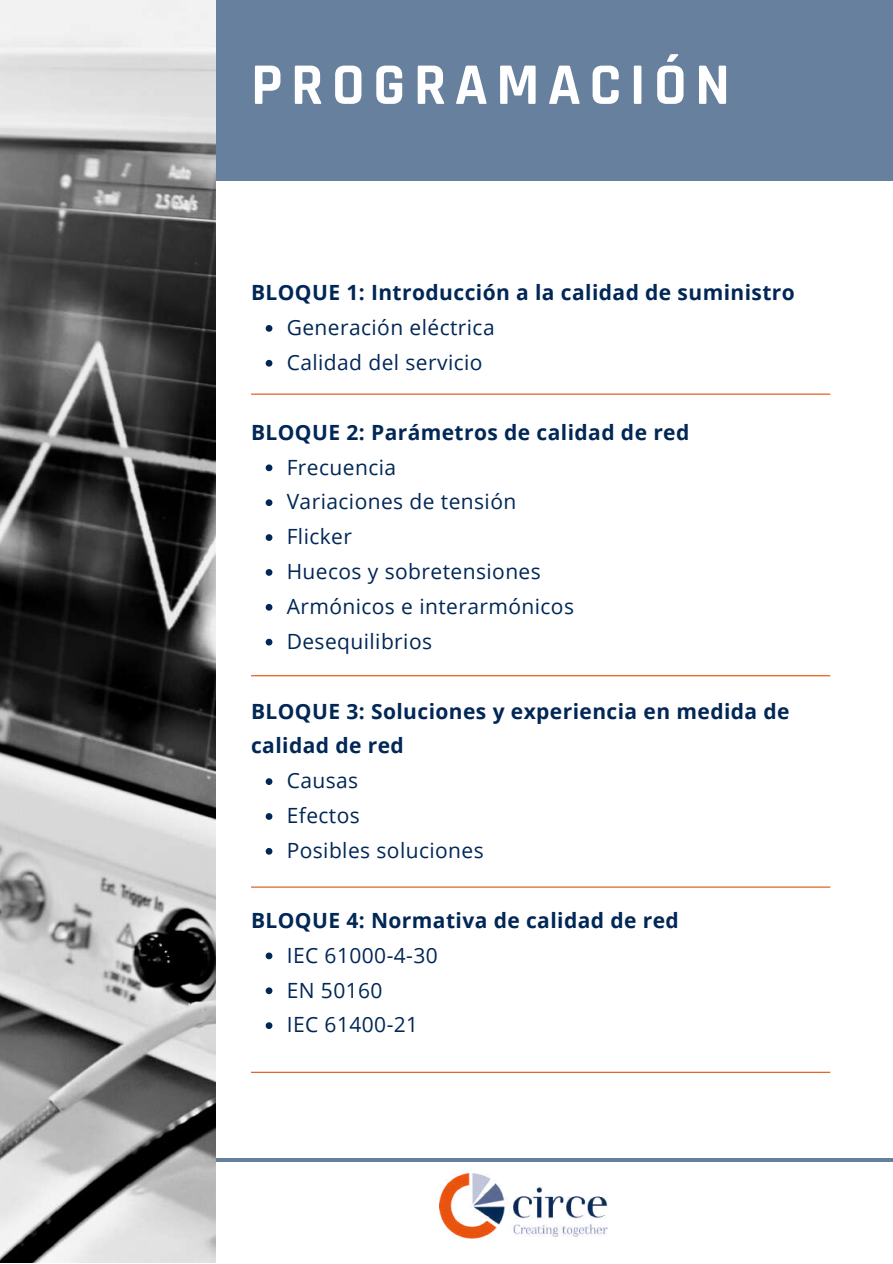
<style>
.page{position:relative;width:893px;height:1264px;background:#fff}
.page>*{position:absolute;margin:0;border:0;box-sizing:border-box;transform-origin:0 0}
.t1{font:700 59.55px "Rajdhani";letter-spacing:.14em;color:#fff}
.t2{font:21px/34.8px "Open Sans";letter-spacing:.02em;color:#002756}
.t3{font:700 21px/34.8px "Open Sans";letter-spacing:.02em;color:#002756}
</style>
<div class="page">
<div style="left:216px;top:0;width:676px;height:181px;background:#67809e"></div>
<hr style="left:216px;top:1158px;width:676px;height:3px;background:#67809e">
<img style="left:439px;top:1173px;width:169px;height:66px">
<svg style="left:266px;top:325px;width:6px;height:7px"></svg>
<svg style="left:266px;top:360px;width:6px;height:6px"></svg>
<svg style="left:266px;top:464px;width:6px;height:7px"></svg>
<svg style="left:266px;top:499px;width:6px;height:7px"></svg>
<svg style="left:266px;top:534px;width:6px;height:7px"></svg>
<svg style="left:266px;top:569px;width:6px;height:7px"></svg>
<svg style="left:266px;top:604px;width:6px;height:6px"></svg>
<svg style="left:266px;top:638px;width:6px;height:7px"></svg>
<svg style="left:266px;top:778px;width:6px;height:7px"></svg>
<svg style="left:266px;top:813px;width:6px;height:6px"></svg>
<svg style="left:266px;top:848px;width:6px;height:6px"></svg>
<svg style="left:266px;top:952px;width:6px;height:7px"></svg>
<svg style="left:266px;top:987px;width:6px;height:7px"></svg>
<svg style="left:266px;top:1022px;width:6px;height:7px"></svg>
<hr style="left:251px;top:1071px;width:579px;height:1px;background:#e05203">
<hr style="left:251px;top:393px;width:579px;height:2px;background:#e05203">
<hr style="left:251px;top:675px;width:579px;height:1px;background:#e05203">
<hr style="left:251px;top:886px;width:579px;height:1px;background:#e05203">
<img style="left:0;top:0;width:216px;height:1262px">
<h1 class="t1" style="left:251px;top:48px;width:480px">PROGRAMACIÓN</h1>
<p class="t3" style="left:251px;top:275px;width:545px">BLOQUE 1: Introducción a la calidad de suministro</p>
<p class="t2" style="left:287px;top:309px;width:209px">Generación eléctrica<br>Calidad del servicio</p>
<p class="t3" style="left:251px;top:414px;width:440px">BLOQUE 2: Parámetros de calidad de red</p>
<p class="t2" style="left:287px;top:449px;width:289px">Frecuencia<br>Variaciones de tensión<br>Flicker<br>Huecos y sobretensiones<br>Armónicos e interarmónicos<br>Desequilibrios</p>
<p class="t3" style="left:251px;top:693px;width:540px">BLOQUE 3: Soluciones y experiencia en medida de calidad de red</p>
<p class="t2" style="left:287px;top:762px;width:198px">Causas<br>Efectos<br>Posibles soluciones</p>
<p class="t3" style="left:251px;top:902px;width:429px">BLOQUE 4: Normativa de calidad de red</p>
<p class="t2" style="left:287px;top:937px;width:153px">IEC 61000-4-30<br>EN 50160<br>IEC 61400-21</p>
</div>
